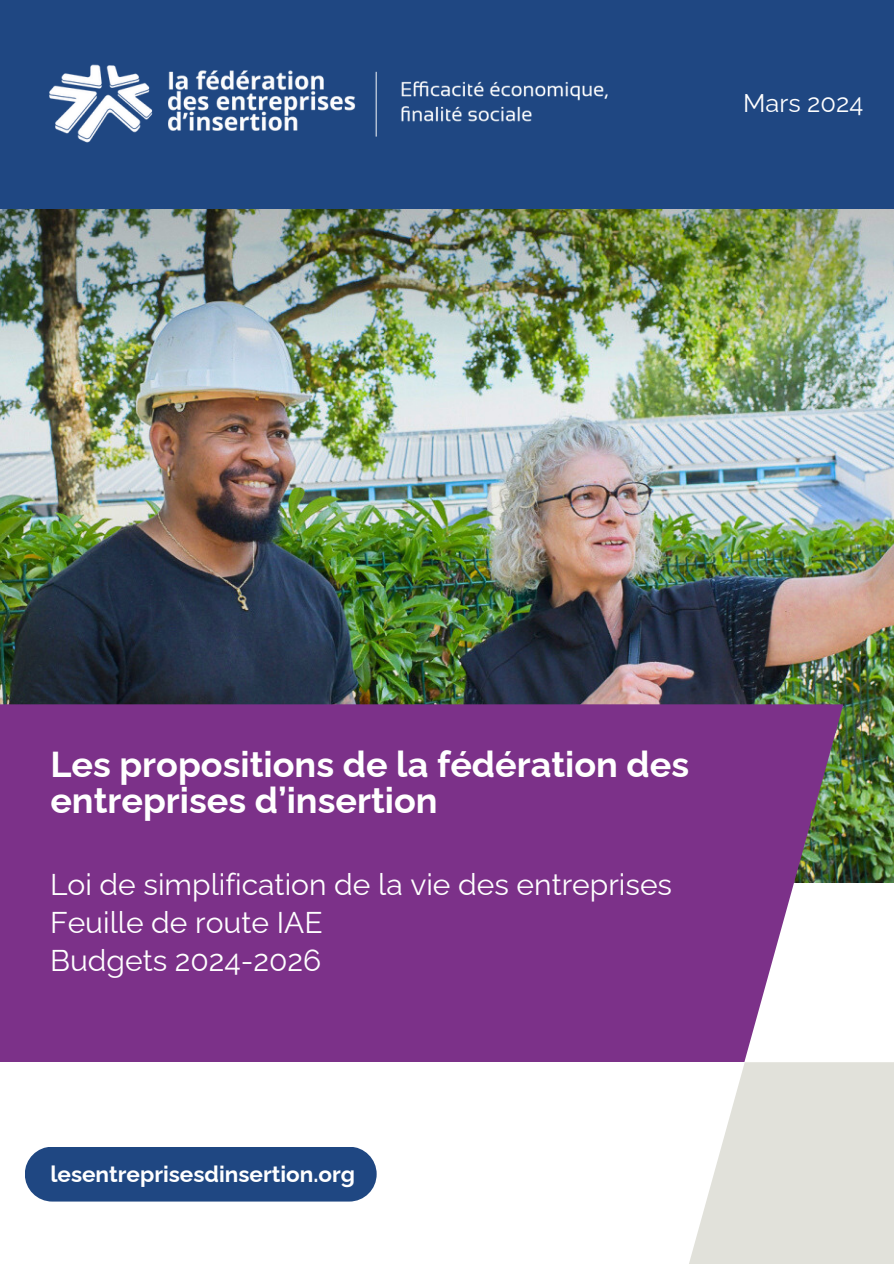
<style>
.page{position:relative;width:894px;height:1264px;background:#fff}
.page>*{position:absolute;margin:0;border:0;box-sizing:border-box;transform-origin:0 0}
.t1{font:700 36px/36px "Raleway";color:#fff}
.t2{font:30px/38.2px "Raleway";color:#fff}
.t3{font:25.5px "Raleway";color:#fff}
.t4{font:700 22.5px "Raleway";color:#fff}
</style>
<div class="page">
<div style="left:0;top:0;width:893px;height:403px;background:#1f4782"></div>
<img style="left:0;top:210px;width:893px;height:672px">
<div style="left:0;top:704px;width:843px;height:358px;background:#7c3189"></div>
<svg style="left:689px;top:1062px;width:204px;height:201px;background:#e5e5df"></svg>
<img style="left:49px;top:64px;width:559px;height:79px">
<div style="left:25px;top:1146px;width:351px;height:55px;background:#1f4782;border-radius:27px"></div>
<p class="t3" style="left:743px;top:83px;width:122px">Mars 2024</p>
<p class="t1" style="left:50px;top:742px;width:640px">Les propositions de la fédération des entreprises d’insertion</p>
<p class="t2" style="left:50px;top:861px;width:623px">Loi de simplification de la vie des entreprises<br>Feuille de route IAE<br>Budgets 2024-2026</p>
<p class="t4" style="left:50px;top:1156px;width:306px">lesentreprisesdinsertion.org</p>
</div>
